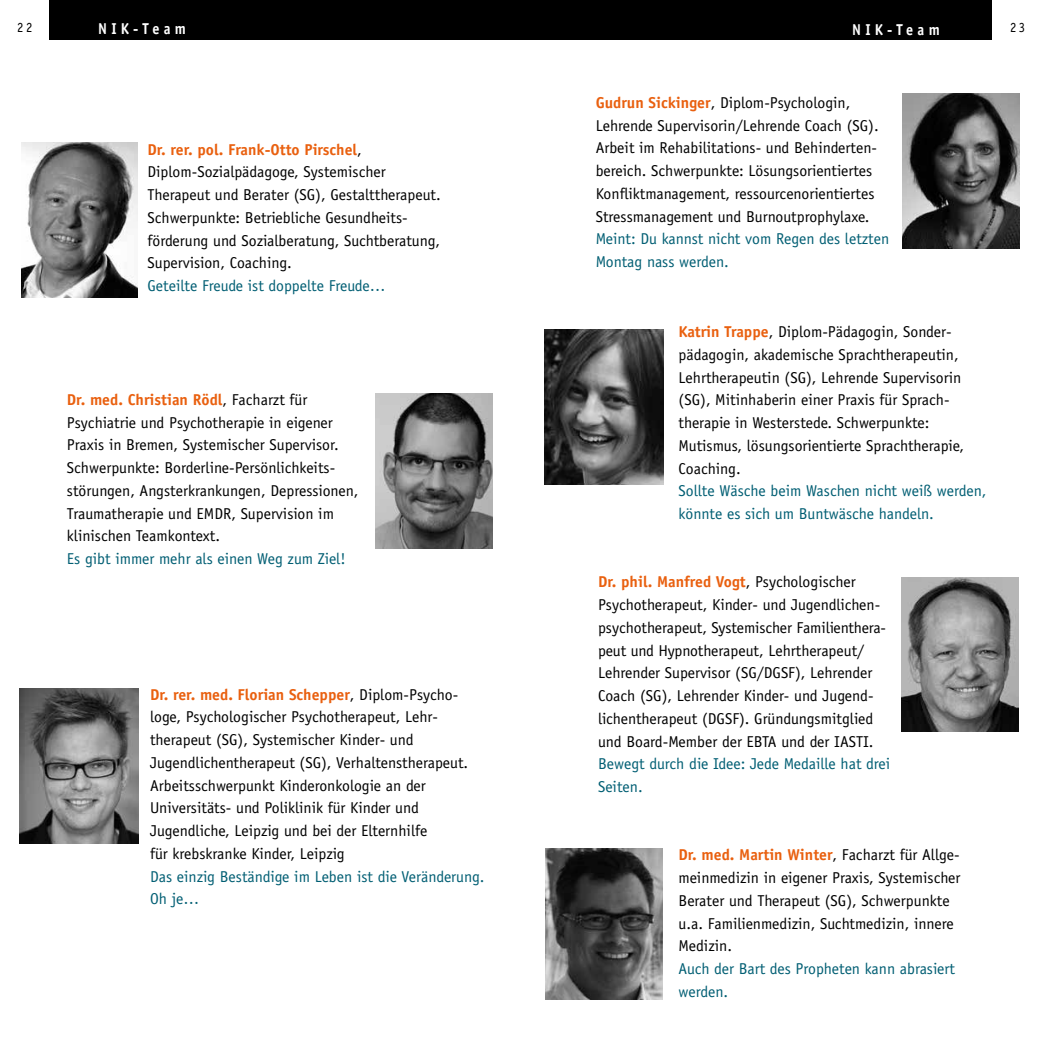
<style>
.page{position:relative;width:1042px;height:1042px;background:#fff}
.page>*{position:absolute;margin:0;border:0;box-sizing:border-box;transform-origin:0 0}
.t1{font:15.75px/22.8px "Officina Sans";color:#000}
.t2{font:15.75px/22.8px "Officina Sans";color:#005e73}
.t3{font:700 15.75px "Officina Sans";letter-spacing:.3em;color:#fff;scale:.9 1}
.t4{font:14px "Officina Sans";color:#000;scale:.9 1}
.s1{font-weight:700;color:#e9600f}
</style>
<div class="page">
<div style="left:50px;top:0;width:942px;height:40px;background:#000"></div>
<img style="left:901px;top:577px;width:117px;height:154px">
<img style="left:546px;top:848px;width:116px;height:152px">
<img style="left:545px;top:329px;width:119px;height:156px">
<img style="left:902px;top:93px;width:117px;height:155px">
<img style="left:21px;top:143px;width:117px;height:155px">
<img style="left:376px;top:393px;width:116px;height:155px">
<img style="left:20px;top:688px;width:119px;height:156px">
<p class="t4" style="left:17px;top:19px;width:18px">22</p>
<p class="t3" style="left:98px;top:19px;width:99px">NIK-Team</p>
<p class="t3" style="left:852px;top:20px;width:99px">NIK-Team</p>
<p class="t4" style="left:1010px;top:19px;width:18px">23</p>
<p class="t1" style="left:147px;top:138px;width:295px"><span class="s1">Dr. rer. pol. Frank-Otto Pirschel</span>, Diplom-Sozialpädagoge, Systemischer Therapeut und Berater (SG), Gestalttherapeut.<br>Schwerpunkte: Betriebliche Gesundheits&shy;förderung und Sozialberatung, Suchtberatung, Supervision, Coaching.</p>
<p class="t2" style="left:147px;top:274px;width:240px">Geteilte Freude ist doppelte Freude…</p>
<p class="t1" style="left:67px;top:388px;width:293px"><span class="s1">Dr. med. Christian Rödl</span>, Facharzt für Psychiatrie und Psychotherapie in eigener Praxis in Bremen, Systemischer Supervisor.<br>Schwerpunkte: Borderline-Persönlichkeits&shy;störungen, Angsterkrankungen, Depressionen, Traumatherapie und EMDR, Supervision im klinischen Teamkontext.</p>
<p class="t2" style="left:67px;top:547px;width:280px">Es gibt immer mehr als einen Weg zum Ziel!</p>
<p class="t1" style="left:150px;top:683px;width:320px"><span class="s1">Dr. rer. med. Florian Schepper</span>, Diplom-Psycho&shy;loge, Psychologischer Psychotherapeut, Lehr&shy;therapeut (SG), Systemischer Kinder- und Jugendlichentherapeut (SG), Verhaltenstherapeut.<br>Arbeitsschwerpunkt Kinderonkologie an der Universitäts- und Poliklinik für Kinder und Jugendliche, Leipzig und bei der Elternhilfe<br>für krebskranke Kinder, Leipzig</p>
<p class="t2" style="left:150px;top:865px;width:336px">Das einzig Beständige im Leben ist die Veränderung.<br>Oh je…</p>
<p class="t1" style="left:596px;top:91px;width:284px"><span class="s1">Gudrun Sickinger</span>, Diplom-Psychologin, Lehrende Supervisorin/Lehrende Coach (SG).<br>Arbeit im Rehabilitations- und Behinderten&shy;bereich. Schwerpunkte: Lösungsorientiertes Konfliktmanagement, ressourcenorientiertes Stressmanagement und Burnoutprophylaxe.</p>
<p class="t2" style="left:596px;top:228px;width:295px">Meint: Du kannst nicht vom Regen des letzten<br>Montag nass werden.</p>
<p class="t1" style="left:678px;top:320px;width:287px"><span class="s1">Katrin Trappe</span>, Diplom-Pädagogin, Sonder&shy;pädagogin, akademische Sprachtherapeutin, Lehrtherapeutin (SG), Lehrende Supervisorin (SG), Mitinhaberin einer Praxis für Sprach&shy;therapie in Westerstede. Schwerpunkte:<br>Mutismus, lösungsorientierte Sprachtherapie, Coaching.</p>
<p class="t2" style="left:678px;top:480px;width:309px">Sollte Wäsche beim Waschen nicht weiß werden, könnte es sich um Buntwäsche handeln.</p>
<p class="t1" style="left:598px;top:571px;width:290px"><span class="s1">Dr. phil. Manfred Vogt</span>, Psychologischer Psychotherapeut, Kinder- und Jugendlichen&shy;psychotherapeut, Systemischer Familienthera&shy;peut und Hypnotherapeut, Lehrtherapeut/ Lehrender Supervisor (SG/DGSF), Lehrender Coach (SG), Lehrender Kinder- und Jugend&shy;lichentherapeut (DGSF). Gründungsmitglied und Board-Member der EBTA und der IASTI.</p>
<p class="t2" style="left:598px;top:753px;width:294px">Bewegt durch die Idee: Jede Medaille hat drei<br>Seiten.</p>
<p class="t1" style="left:678px;top:844px;width:283px"><span class="s1">Dr. med. Martin Winter</span>, Facharzt für Allge&shy;meinmedizin in eigener Praxis, Systemischer Berater und Therapeut (SG), Schwerpunkte u.a. Familienmedizin, Suchtmedizin, innere Medizin.</p>
<p class="t2" style="left:678px;top:957px;width:278px">Auch der Bart des Propheten kann abrasiert werden.</p>
</div>
